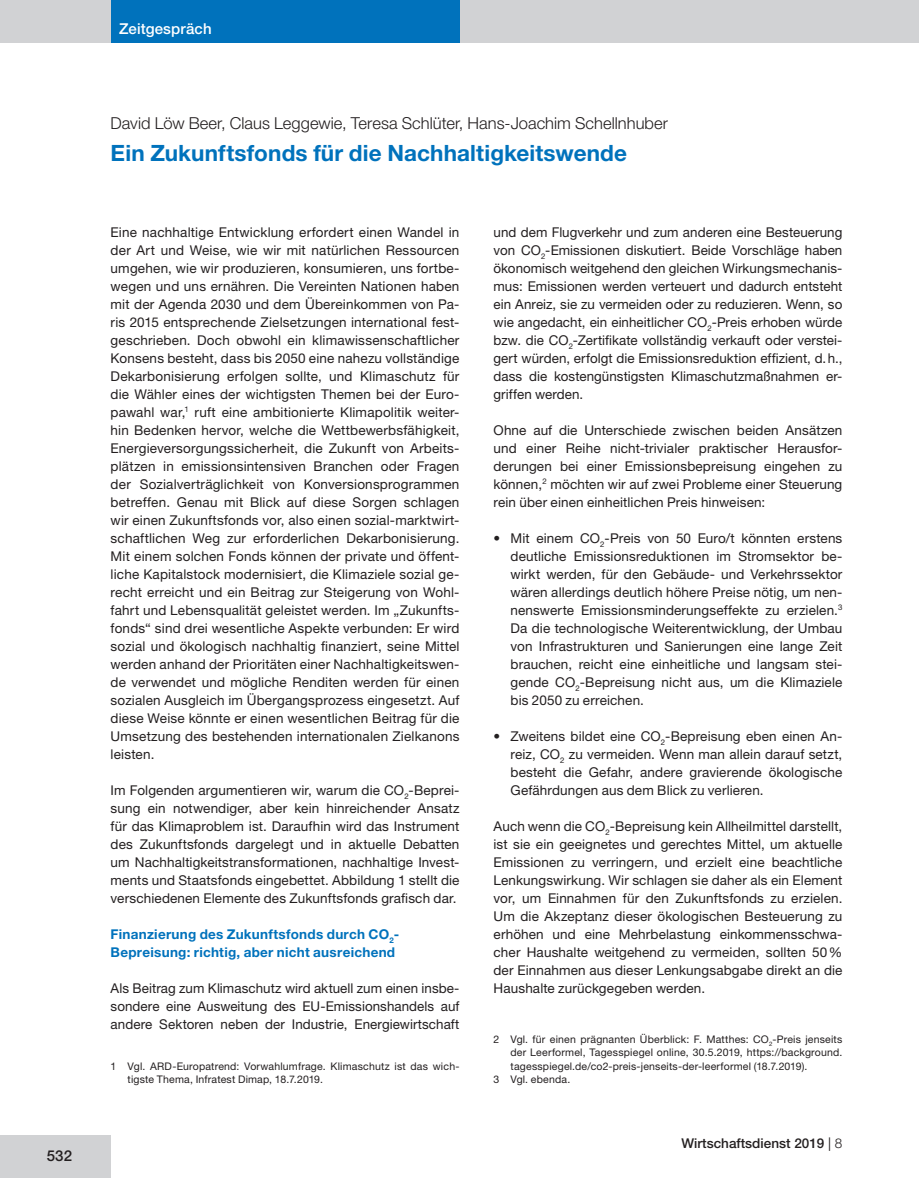
<style>
.page{position:relative;width:919px;height:1178px;background:#fff}
.page>*{position:absolute;margin:0;border:0;box-sizing:border-box;transform-origin:0 0}
.t1{font:700 22.5px "Helvetica Neue";letter-spacing:.005em;color:#0072bc}
.t2{font:300 16.5px "Helvetica Neue";color:#231f20}
.t3{font:500 15px "Helvetica Neue";letter-spacing:.01em;color:#fff}
.t4{font:500 15px "Helvetica Neue";color:#231f20}
.t5{font:13.5px/18px "Helvetica Neue";letter-spacing:.01em;color:#231f20;text-align:justify}
.t6{font:700 13.5px/18px "Helvetica Neue";letter-spacing:.02em;color:#0072bc}
.t7{font:500 13.5px "Helvetica Neue";color:#231f20}
.t8{font:10.5px/13.5px "Helvetica Neue";letter-spacing:.02em;color:#231f20}
.s1{font-weight:400}
.s2{font-weight:300}
</style>
<div class="page">
<div style="left:0;top:0;width:918px;height:43px;background:#d1d2d4"></div>
<div style="left:111px;top:0;width:348px;height:43px;background:#0072bc"></div>
<div style="left:0;top:1135px;width:111px;height:43px;background:#d1d2d4"></div>
<p class="t4" style="left:47px;top:1147px;width:27px">532</p>
<p class="t3" style="left:119px;top:20px;width:94px">Zeitgespräch</p>
<p class="t2" style="left:111px;top:113px;width:559px">David Löw Beer, Claus Leggewie, Teresa Schlüter, Hans-Joachim Schellnhuber</p>
<h1 class="t1" style="left:111px;top:139px;width:518px">Ein Zukunftsfonds für die Nachhaltigkeitswende</h1>
<p class="t5" style="left:111px;top:223px;width:350px">Eine nachhaltige Entwicklung erfordert einen Wandel in der Art und Weise, wie wir mit natürlichen Ressourcen umgehen, wie wir produzieren, konsumieren, uns fortbe&shy;wegen und uns ernähren. Die Vereinten Nationen haben mit der Agenda 2030 und dem Übereinkommen von Pa&shy;ris 2015 entsprechende Zielsetzungen international fest&shy;geschrieben. Doch obwohl ein klimawissenschaftlicher Konsens besteht, dass bis 2050 eine nahezu vollständige Dekarbonisierung erfolgen sollte, und Klimaschutz für die Wähler eines der wichtigsten Themen bei der Euro&shy;pawahl war,<sup>1</sup> ruft eine ambitionierte Klimapolitik weiter&shy;hin Bedenken hervor, welche die Wettbewerbsfähigkeit, Energieversorgungssicherheit, die Zukunft von Arbeits&shy;plätzen in emissionsintensiven Branchen oder Fragen der Sozialverträglichkeit von Konversionsprogrammen betreffen. Genau mit Blick auf diese Sorgen schlagen wir einen Zukunftsfonds vor, also einen sozial-marktwirt&shy;schaftlichen Weg zur erforderlichen Dekarbonisierung.<br>Mit einem solchen Fonds können der private und öffent&shy;liche Kapitalstock modernisiert, die Klimaziele sozial ge&shy;recht erreicht und ein Beitrag zur Steigerung von Wohl&shy;fahrt und Lebensqualität geleistet werden. Im „Zukunfts&shy;fonds“ sind drei wesentliche Aspekte verbunden: Er wird sozial und ökologisch nachhaltig finanziert, seine Mittel werden anhand der Prioritäten einer Nachhaltigkeitswen&shy;de verwendet und mögliche Renditen werden für einen sozialen Ausgleich im Übergangsprozess eingesetzt. Auf diese Weise könnte er einen wesentlichen Beitrag für die Umsetzung des bestehenden internationalen Zielkanons leisten.</p>
<p class="t5" style="left:111px;top:780px;width:350px">Im Folgenden argumentieren wir, warum die CO<sub>2</sub>-Beprei&shy;sung ein notwendiger, aber kein hinreichender Ansatz für das Klimaproblem ist. Daraufhin wird das Instrument des Zukunftsfonds dargelegt und in aktuelle Debatten um Nachhaltigkeitstransformationen, nachhaltige Invest&shy;ments und Staatsfonds eingebettet. Abbildung 1 stellt die verschiedenen Elemente des Zukunftsfonds grafisch dar.</p>
<p class="t6" style="left:111px;top:924px;width:290px">Finanzierung des Zukunftsfonds durch CO<sub>2</sub>-<br>Bepreisung: richtig, aber nicht ausreichend</p>
<p class="t5" style="left:111px;top:979px;width:350px">Als Beitrag zum Klimaschutz wird aktuell zum einen insbe&shy;sondere eine Ausweitung des EU-Emissionshandels auf andere Sektoren neben der Industrie, Energiewirtschaft</p>
<p class="t8" style="left:128px;top:1059px;width:333px;text-indent:-17px">1 Vgl. ARD-Europatrend: Vorwahlumfrage. Klimaschutz ist das wich&shy;tigste Thema, Infratest Dimap, 18.7.2019.</p>
<p class="t5" style="left:493px;top:223px;width:350px">und dem Flugverkehr und zum anderen eine Besteuerung von CO<sub>2</sub>-Emissionen diskutiert. Beide Vorschläge haben ökonomisch weitgehend den gleichen Wirkungsmechanis&shy;mus: Emissionen werden verteuert und dadurch entsteht ein Anreiz, sie zu vermeiden oder zu reduzieren. Wenn, so wie angedacht, ein einheitlicher CO<sub>2</sub>-Preis erhoben würde bzw. die CO<sub>2</sub>-Zertifikate vollständig verkauft oder verstei&shy;gert würden, erfolgt die Emissionsreduktion effizient, d.h., dass die kostengünstigsten Klimaschutzmaßnahmen er&shy;griffen werden.</p>
<p class="t5" style="left:493px;top:421px;width:350px">Ohne auf die Unterschiede zwischen beiden Ansätzen und einer Reihe nicht-trivialer praktischer Herausfor&shy;derungen bei einer Emissionsbepreisung eingehen zu können,<sup>2</sup> möchten wir auf zwei Probleme einer Steuerung rein über einen einheitlichen Preis hinweisen:</p>
<p class="t5" style="left:510px;top:529px;width:333px;text-indent:-17px">• Mit einem CO<sub>2</sub>-Preis von 50 Euro/t könnten erstens deutliche Emissionsreduktionen im Stromsektor be&shy;wirkt werden, für den Gebäude- und Verkehrssektor wären allerdings deutlich höhere Preise nötig, um nen&shy;nenswerte Emissionsminderungseffekte zu erzielen.<sup>3<br></sup>Da die technologische Weiterentwicklung, der Umbau von Infrastrukturen und Sanierungen eine lange Zeit brauchen, reicht eine einheitliche und langsam stei&shy;gende CO<sub>2</sub>-Bepreisung nicht aus, um die Klimaziele bis 2050 zu erreichen.</p>
<p class="t5" style="left:510px;top:727px;width:333px;text-indent:-17px">• Zweitens bildet eine CO<sub>2</sub>-Bepreisung eben einen An&shy;reiz, CO<sub>2</sub> zu vermeiden. Wenn man allein darauf setzt, besteht die Gefahr, andere gravierende ökologische Gefährdungen aus dem Blick zu verlieren.</p>
<p class="t5" style="left:493px;top:817px;width:350px">Auch wenn die CO<sub>2</sub>-Bepreisung kein Allheilmittel darstellt, ist sie ein geeignetes und gerechtes Mittel, um aktuelle Emissionen zu verringern, und erzielt eine beachtliche Lenkungswirkung. Wir schlagen sie daher als ein Element vor, um Einnahmen für den Zukunftsfonds zu erzielen.<br>Um die Akzeptanz dieser ökologischen Besteuerung zu erhöhen und eine Mehrbelastung einkommensschwa&shy;cher Haushalte weitgehend zu vermeiden, sollten 50% der Einnahmen aus dieser Lenkungsabgabe direkt an die Haushalte zurückgegeben werden.</p>
<p class="t8" style="left:493px;top:1032px;width:350px">2 Vgl. für einen prägnanten Überblick: F. Matthes: CO<sub>2</sub>-Preis jenseits</p>
<p class="t8" style="left:510px;top:1045px;width:333px">der Leerformel, Tagesspiegel online, 30.5.2019, https://background.</p>
<p class="t8" style="left:510px;top:1059px;width:298px">tagesspiegel.de/co2-preis-jenseits-der-leerformel (18.7.2019).</p>
<p class="t8" style="left:493px;top:1072px;width:78px">3 Vgl. ebenda.</p>
<p class="t7" style="left:681px;top:1135px;width:162px">Wirtschaftsdienst 2019 <span class="s1">|</span> <span class="s2">8</span></p>
</div>
